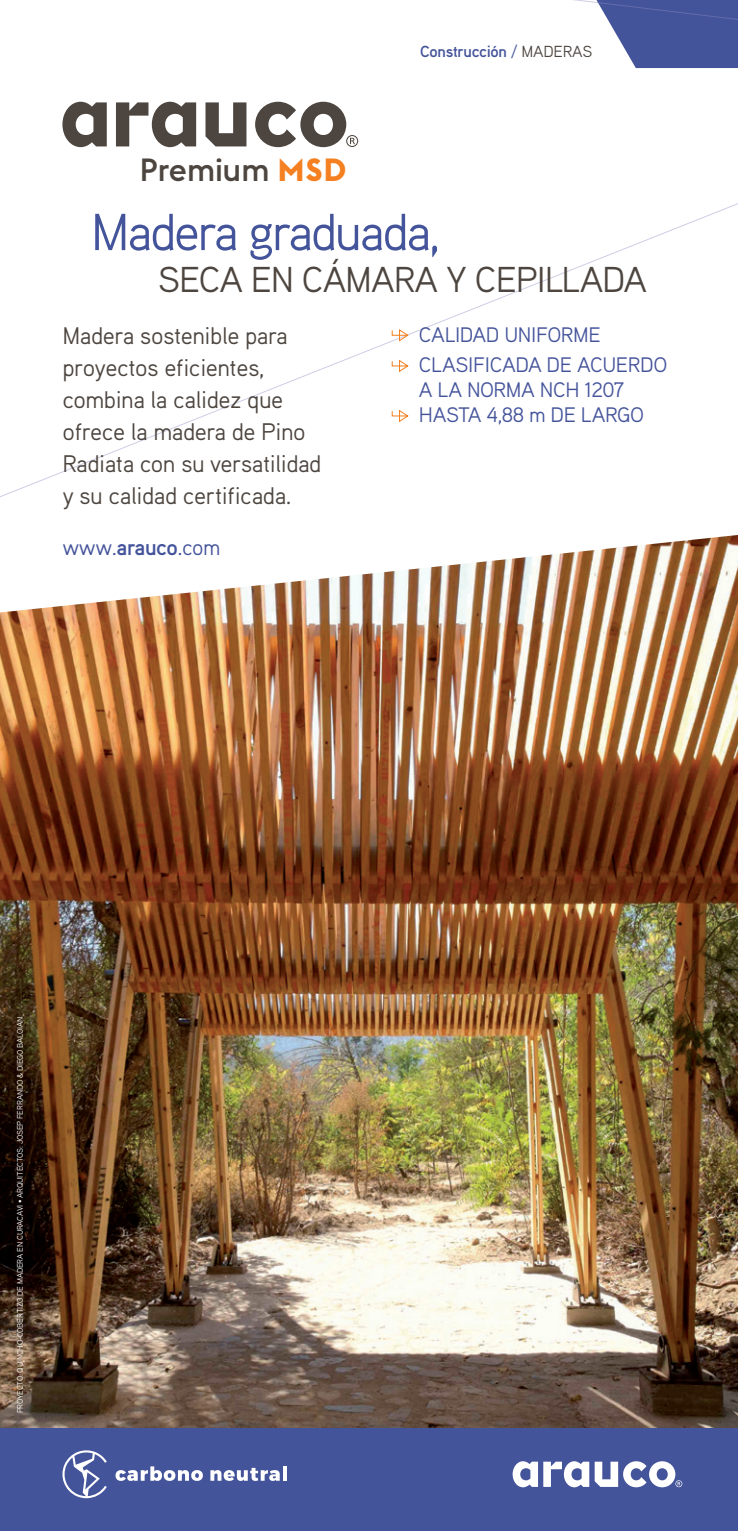
<style>
.page{position:relative;width:738px;height:1531px;background:#fff}
.page>*{position:absolute;margin:0;border:0;box-sizing:border-box;transform-origin:0 0}
.t1{font:52px "Aaux Pro OT";letter-spacing:-.05em;color:#44549b}
.t2{font:36px "Aaux Pro OT";letter-spacing:-.03em;color:#4d453f}
.t3{font:500 31.6px "Euclid Flex Trial";color:#4d453f}
.Texto{font:24px/32px "Aaux Pro OT";letter-spacing:-.02em;color:#4d453f}
.t4{font:22px "Aaux Pro OT";letter-spacing:-.02em;color:#44549b}
.Texto-2{font:21px/25px "Aaux Pro OT";letter-spacing:-.02em;color:#44549b}
.t5{font:700 16px "Aaux Pro OT";letter-spacing:-.02em;color:#44549b}
.Texto-3{font:8px "Aaux Pro OT";letter-spacing:-.02em;color:#fff}
.s1{font-family:"Euclid BP";font-weight:700;color:#f58021}
.s2{font-weight:400}
.s3{font-weight:400;color:#4d453f}
.s4{font-weight:700}
</style>
<div class="page">
<img style="left:0;top:101px;width:737px;height:1430px">
<svg style="left:391px;top:328px;width:18px;height:14px"></svg>
<svg style="left:391px;top:359px;width:18px;height:14px"></svg>
<svg style="left:391px;top:409px;width:18px;height:14px"></svg>
<svg style="left:62px;top:102px;width:45px;height:45px"></svg>
<svg style="left:116px;top:102px;width:80px;height:45px"></svg>
<svg style="left:205px;top:102px;width:41px;height:44px"></svg>
<svg style="left:255px;top:0;width:482px;height:147px"></svg>
<svg style="left:115px;top:1466px;width:88px;height:15px"></svg>
<svg style="left:210px;top:1468px;width:69px;height:13px"></svg>
<svg style="left:282px;top:1466px;width:4px;height:14px"></svg>
<svg style="left:59px;top:1449px;width:48px;height:49px;background:#6d79b1"></svg>
<svg style="left:512px;top:1461px;width:25px;height:26px"></svg>
<svg style="left:543px;top:1461px;width:138px;height:26px"></svg>
<p class="t3" style="left:140px;top:159px;width:208px">Premium <span class="s1">MSD</span></p>
<p class="t5" style="left:420px;top:41px;width:174px">Construcción <span class="s2">/</span> <span class="s3">MADERAS</span></p>
<p class="t1" style="left:91px;top:199px;width:351px">Madera graduada,</p>
<p class="t2" style="left:158px;top:257px;width:490px">SECA EN CÁMARA Y CEPILLADA</p>
<p class="Texto-2" style="left:418px;top:321px;width:183px">CALIDAD UNIFORME</p>
<p class="Texto-2" style="left:418px;top:352px;width:250px">CLASIFICADA DE ACUERDO<br>A LA NORMA NCH 1207</p>
<p class="Texto-2" style="left:418px;top:402px;width:227px">HASTA 4,88 m DE LARGO</p>
<p class="Texto" style="left:62px;top:319px;width:260px">Madera sostenible para proyectos eficientes, combina la calidez que ofrece la madera de Pino<br>Radiata con su versatilidad</p>
<p class="Texto" style="left:62px;top:479px;width:230px">y su calidad certificada.</p>
<p class="t4" style="left:62px;top:534px;width:159px">www.<span class="s4">arauco</span>.com</p>
<p class="Texto-3" style="left:15px;top:1413px;width:398px;rotate:-90deg">PROYECTO: QUINCHO-COBERTIZO DE MADERA EN CURACAVI • ARQUITECTOS: JOSEP FERRANDO &amp; DIEGO BALOIAN</p>
</div>
